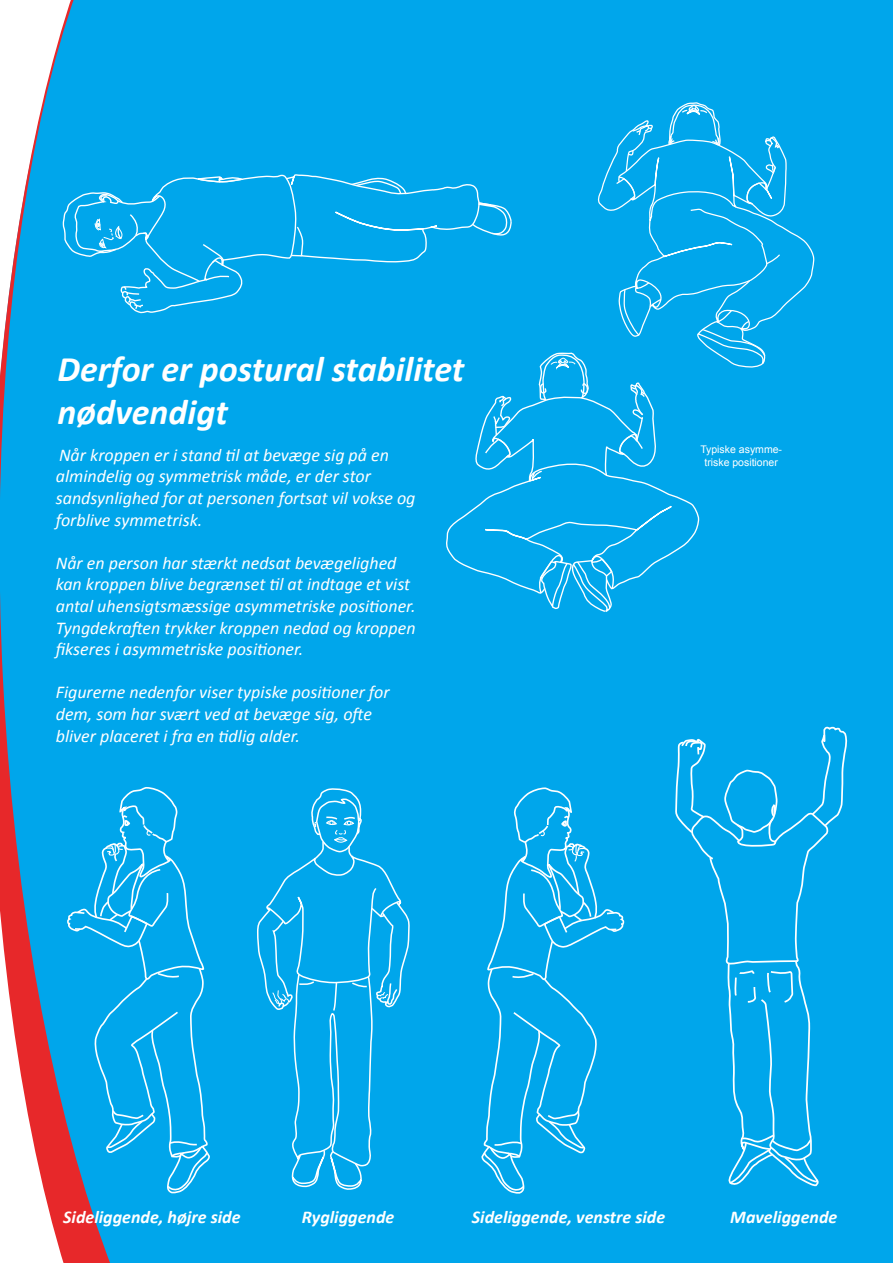
<style>
.page{position:relative;width:893px;height:1263px;background:#fff}
.page>*{position:absolute;margin:0;border:0;box-sizing:border-box;transform-origin:0 0}
.t1{font:italic 700 36px/43.2px "Calibri";color:#fff}
.t2{font:italic 18px/21.6px "Calibri";color:#fff}
.t3{font:italic 700 18px "Calibri";color:#fff}
.t4{font:10.5px/12.6px "Arial";color:#fff;text-align:center}
</style>
<div class="page">
<div style="left:258px;top:0;width:635px;height:1263px;background:#00a6eb"></div>
<svg style="left:0;top:0;width:258px;height:1263px;fill:#00a6eb"></svg>
<svg style="left:256px;top:786px;width:154px;height:405px"></svg>
<svg style="left:480px;top:786px;width:146px;height:409px"></svg>
<svg style="left:674px;top:725px;width:174px;height:462px"></svg>
<svg style="left:66px;top:786px;width:145px;height:409px"></svg>
<div style="left:62px;top:101px;width:753px;height:512px;background:#00a6eb"></div>
<h1 class="t1" style="left:57px;top:347px;width:408px">Derfor er postural stabilitet nødvendigt</h1>
<p class="t2" style="left:56px;top:443px;width:361px">Når kroppen er i stand til at bevæge sig på en almindelig og symmetrisk måde, er der stor sandsynlighed for at personen fortsat vil vokse og forblive symmetrisk.</p>
<p class="t2" style="left:56px;top:551px;width:361px">Når en person har stærkt nedsat bevægelighed kan kroppen blive begrænset til at indtage et vist antal uhensigtsmæssige asymmetriske positioner.<br>Tyngdekraften trykker kroppen nedad og kroppen fikseres i asymmetriske positioner.</p>
<p class="t2" style="left:56px;top:681px;width:335px">Figurerne nedenfor viser typiske positioner for dem, som har svært ved at bevæge sig, ofte bliver placeret i fra en tidlig alder.</p>
<p class="t4" style="left:700px;top:443px;width:83px">Typiske asymme&shy;triske positioner</p>
<p class="t3" style="left:63px;top:1205px;width:179px">Sideliggende, højre side</p>
<p class="t3" style="left:302px;top:1205px;width:94px">Rygliggende</p>
<p class="t3" style="left:472px;top:1205px;width:195px">Sideliggende, venstre side</p>
<p class="t3" style="left:730px;top:1205px;width:109px">Maveliggende</p>
</div>
